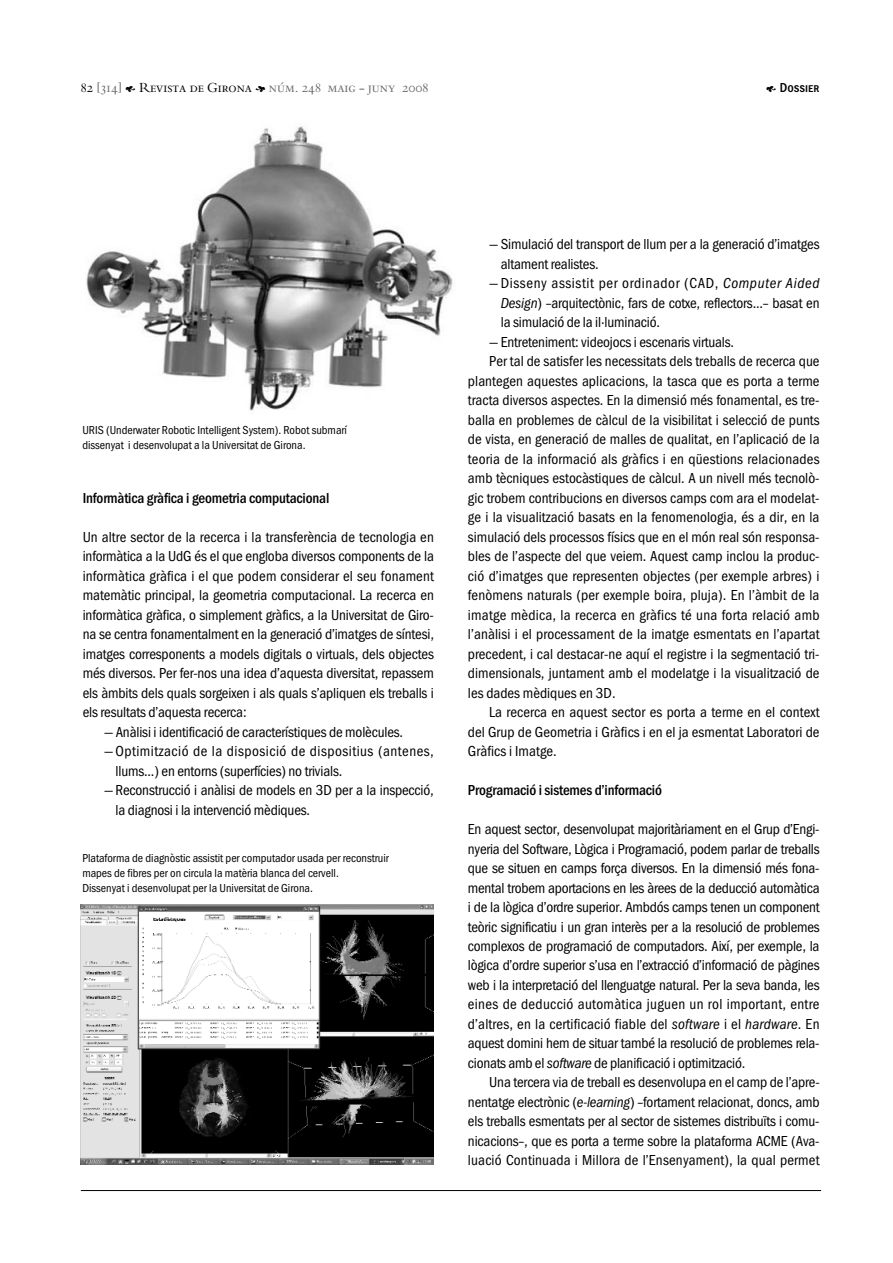
<style>
.page{position:relative;width:893px;height:1263px;background:#fff}
.page>*{position:absolute;margin:0;border:0;box-sizing:border-box;transform-origin:0 0}
.t1{font:15px/19.5px "Franklin Gothic Cond";color:#000;text-align:justify}
.t2{font:15px/19.5px "Franklin Gothic Cond";letter-spacing:.03em;color:#000}
.t3{font:700 15px "Franklin Gothic Cond";letter-spacing:-.01em;color:#000}
.t4{font:13.5px "Bergamo Sm Caps";color:#666}
.t5{font:700 13.5px "Franklin Gothic Cond Sm Caps";color:#000}
.t6{font:12px/15px "Franklin Gothic Cond";color:#000}
.s1{color:#000}
.s2{font-family:"Botanical";color:#000}
.s3{font-family:"Botanical";font-weight:400}
.s4{font-style:italic}
</style>
<div class="page">
<hr style="left:81px;top:1190px;width:740px;height:1px;background:#000">
<img style="left:86px;top:126px;width:367px;height:285px">
<img style="left:81px;top:904px;width:353px;height:261px">
<p class="t4" style="left:81px;top:80px;width:349px"><span class="s1">82</span> [314] <span class="s2">E</span> <span class="s1">Revista de Girona</span> <span class="s2">F</span> núm. 248 maig - juny 2008</p>
<p class="t5" style="left:766px;top:80px;width:55px"><span class="s3">E</span> Dossier</p>
<p class="t6" style="left:82px;top:424px;width:266px">URIS (Underwater Robotic Intelligent System). Robot submarí dissenyat i desenvolupat a la Universitat de Girona.</p>
<p class="t3" style="left:83px;top:492px;width:248px">Informàtica gràfica i geometria computacional</p>
<p class="t1" style="left:83px;top:528px;width:353px">Un altre sector de la recerca i la transferència de tecnologia en informàtica a la UdG és el que engloba diversos components de la informàtica gràfica i el que podem considerar el seu fonament matemàtic principal, la geometria computacional. La recerca en informàtica gràfica, o simplement gràfics, a la Universitat de Giro&shy;na se centra fonamentalment en la generació d’imatges de síntesi, imatges corresponents a models digitals o virtuals, dels objectes més diversos. Per fer-nos una idea d’aquesta diversitat, repassem els àmbits dels quals sorgeixen i als quals s’apliquen els treballs i els resultats d’aquesta recerca:</p>
<p class="t1" style="left:104px;top:723px;width:301px">— Anàlisi i identificació de característiques de molècules.</p>
<p class="t2" style="left:115px;top:743px;width:320px;text-indent:-12px">— Optimització de la disposició de dispositius (antenes, llums...) en entorns (superfícies) no trivials.</p>
<p class="t1" style="left:115px;top:782px;width:320px;text-indent:-12px">— Reconstrucció i anàlisi de models en 3D per a la inspecció, la diagnosi i la intervenció mèdiques.</p>
<p class="t6" style="left:82px;top:851px;width:308px">Plataforma de diagnòstic assistit per computador usada per reconstruir mapes de fibres per on circula la matèria blanca del cervell.<br>Dissenyat i desenvolupat per la Universitat de Girona.</p>
<p class="t1" style="left:501px;top:236px;width:320px;text-indent:-12px">— Simulació del transport de llum per a la generació d’imatges altament realistes.</p>
<p class="t1" style="left:501px;top:275px;width:320px;text-indent:-12px">— Disseny assistit per ordinador (CAD, <span class="s4">Computer Aided Design</span>) –arquitectònic, fars de cotxe, reflectors...– basat en la simulació de la il·luminació.</p>
<p class="t1" style="left:489px;top:333px;width:246px">— Entreteniment: videojocs i escenaris virtuals.</p>
<p class="t1" style="left:489px;top:353px;width:332px">Per tal de satisfer les necessitats dels treballs de recerca que</p>
<p class="t1" style="left:468px;top:372px;width:353px">plantegen aquestes aplicacions, la tasca que es porta a terme</p>
<p class="t1" style="left:468px;top:392px;width:353px">tracta diversos aspectes. En la dimensió més fonamental, es tre-</p>
<p class="t1" style="left:468px;top:411px;width:353px">balla en problemes de càlcul de la visibilitat i selecció de punts</p>
<p class="t1" style="left:468px;top:431px;width:353px">de vista, en generació de malles de qualitat, en l’aplicació de la</p>
<p class="t1" style="left:468px;top:450px;width:353px">teoria de la informació als gràfics i en qüestions relacionades</p>
<p class="t1" style="left:468px;top:470px;width:353px">amb tècniques estocàstiques de càlcul. A un nivell més tecnolò-</p>
<p class="t1" style="left:468px;top:489px;width:353px">gic trobem contribucions en diversos camps com ara el modelat-</p>
<p class="t1" style="left:468px;top:509px;width:353px">ge i la visualització basats en la fenomenologia, és a dir, en la</p>
<p class="t1" style="left:468px;top:528px;width:353px">simulació dels processos físics que en el món real són responsa-</p>
<p class="t1" style="left:468px;top:548px;width:353px">bles de l’aspecte del que veiem. Aquest camp inclou la produc-</p>
<p class="t1" style="left:468px;top:567px;width:353px">ció d’imatges que representen objectes (per exemple arbres) i</p>
<p class="t1" style="left:468px;top:587px;width:353px">fenòmens naturals (per exemple boira, pluja). En l’àmbit de la</p>
<p class="t1" style="left:468px;top:606px;width:353px">imatge mèdica, la recerca en gràfics té una forta relació amb</p>
<p class="t1" style="left:468px;top:626px;width:353px">l’anàlisi i el processament de la imatge esmentats en l’apartat</p>
<p class="t1" style="left:468px;top:645px;width:353px">precedent, i cal destacar-ne aquí el registre i la segmentació tri-</p>
<p class="t1" style="left:468px;top:665px;width:353px">dimensionals, juntament amb el modelatge i la visualització de</p>
<p class="t1" style="left:468px;top:684px;width:149px">les dades mèdiques en 3D.</p>
<p class="t1" style="left:489px;top:704px;width:332px">La recerca en aquest sector es porta a terme en el context</p>
<p class="t1" style="left:468px;top:723px;width:353px">del Grup de Geometria i Gràfics i en el ja esmentat Laboratori de</p>
<p class="t1" style="left:468px;top:743px;width:90px">Gràfics i Imatge.</p>
<p class="t3" style="left:468px;top:784px;width:195px">Programació i sistemes d’informació</p>
<p class="t1" style="left:468px;top:821px;width:353px">En aquest sector, desenvolupat majoritàriament en el Grup d’Engi&shy;nyeria del Software, Lògica i Programació, podem parlar de treballs que se situen en camps força diversos. En la dimensió més fona&shy;mental trobem aportacions en les àrees de la deducció automàtica i de la lògica d’ordre superior. Ambdós camps tenen un component teòric significatiu i un gran interès per a la resolució de problemes complexos de programació de computadors. Així, per exemple, la lògica d’ordre superior s’usa en l’extracció d’informació de pàgines web i la interpretació del llenguatge natural. Per la seva banda, les eines de deducció automàtica juguen un rol important, entre d’altres, en la certificació fiable del <span class="s4">software</span> i el <span class="s4">hardware</span>. En aquest domini hem de situar també la resolució de problemes rela&shy;cionats amb el <span class="s4">software</span> de planificació i optimització.</p>
<p class="t1" style="left:468px;top:1074px;width:353px;text-indent:21px">Una tercera via de treball es desenvolupa en el camp de l’apre&shy;nentatge electrònic (<span class="s4">e-learning</span>) –fortament relacionat, doncs, amb els treballs esmentats per al sector de sistemes distribuïts i comu&shy;nicacions–, que es porta a terme sobre la plataforma ACME (Ava&shy;luació Continuada i Millora de l’Ensenyament), la qual permet</p>
</div>
